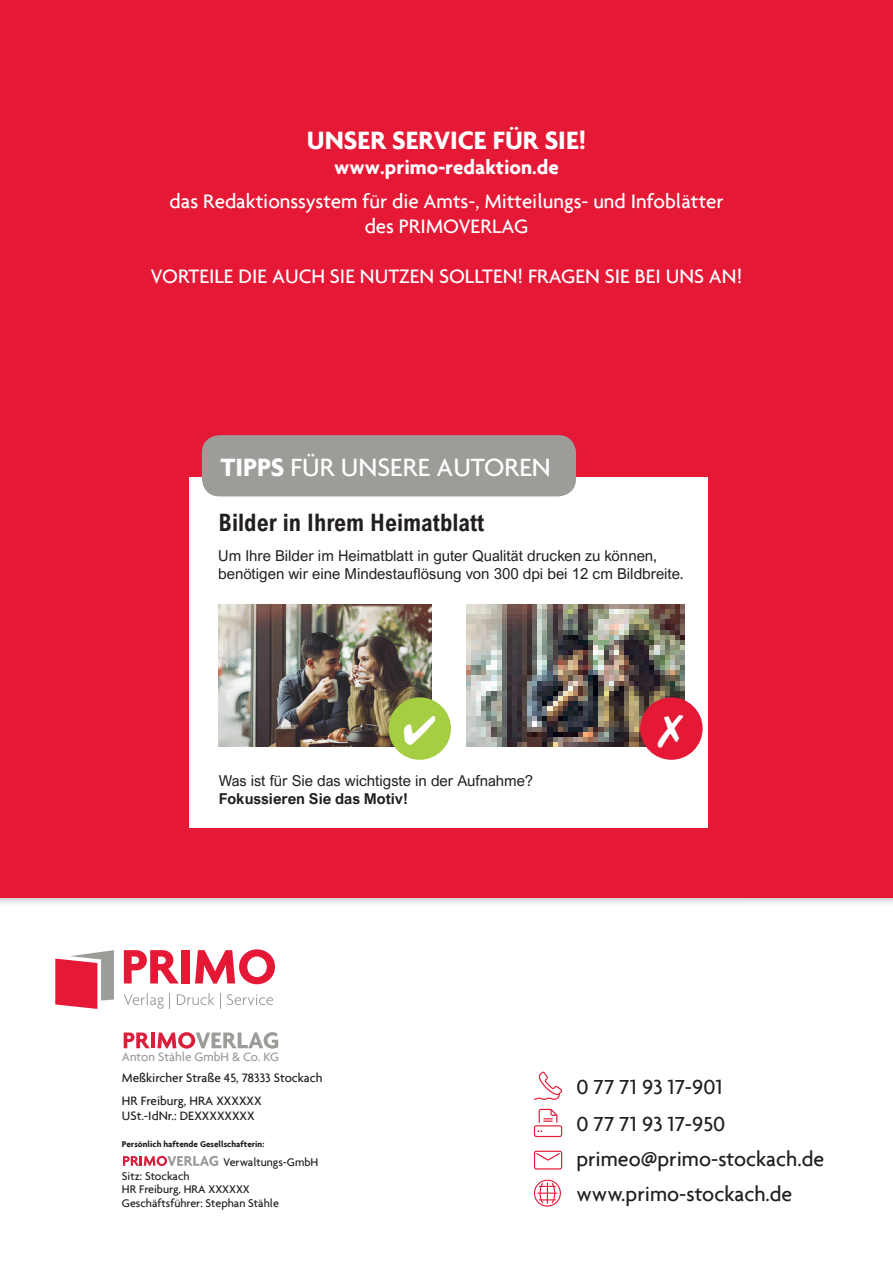
<style>
.page{position:relative;width:893px;height:1263px;background:#fff}
.page>*{position:absolute;margin:0;border:0;box-sizing:border-box;transform-origin:0 0}
.t1{font:500 27px "Agenda";color:#fff}
.t2{font:700 27px "Agenda";color:#fff}
.t3{font:700 24px "Arial Nova Cond";color:#231f20}
.t4{font:500 21.9px/35.8px "Agenda";color:#231f20}
.t5{font:500 21px/25.2px "Agenda";color:#fff;text-align:center}
.t6{font:700 21px "Agenda";color:#fff}
.t7{font:15px/18px "Arial Nova";color:#231f20}
.t8{font:700 15px "Arial Nova";color:#231f20}
.t9{font:500 13.05px/23.7px "Agenda";color:#231f20}
.t10{font:500 13.05px "Agenda";color:#9e9c99}
.t11{font:500 12px/13.5px "Agenda";color:#231f20}
.t12{font:700 9px "Agenda";color:#231f20}
.s1{font-weight:700}
</style>
<div class="page">
<div style="left:0;top:0;width:893px;height:897px;background:#e51836"></div>
<div style="left:189px;top:477px;width:519px;height:351px;background:#fff"></div>
<div style="left:202px;top:435px;width:374px;height:61px;background:#9e9c99;border-radius:18px"></div>
<img style="left:219px;top:605px;width:213px;height:142px">
<img style="left:467px;top:605px;width:218px;height:142px">
<div style="left:389px;top:697px;width:62px;height:63px;background:#a5ce43;border-radius:50%"></div>
<div style="left:640px;top:697px;width:63px;height:63px;background:#e51836;border-radius:50%"></div>
<svg style="left:534px;top:1071px;width:28px;height:29px"></svg>
<svg style="left:534px;top:1109px;width:28px;height:28px"></svg>
<svg style="left:534px;top:1151px;width:28px;height:18px"></svg>
<svg style="left:534px;top:1180px;width:27px;height:26px"></svg>
<svg style="left:124px;top:1032px;width:26px;height:16px"></svg>
<hr style="left:151px;top:1032px;width:4px;height:16px;background:#da1f3d">
<svg style="left:157px;top:1032px;width:121px;height:16px"></svg>
<svg style="left:123px;top:1156px;width:95px;height:10px"></svg>
<svg style="left:124px;top:993px;width:46px;height:16px"></svg>
<svg style="left:177px;top:993px;width:37px;height:12px"></svg>
<svg style="left:220px;top:993px;width:1px;height:16px"></svg>
<svg style="left:227px;top:994px;width:46px;height:11px"></svg>
<svg style="left:124px;top:950px;width:55px;height:33px"></svg>
<div style="left:181px;top:950px;width:8px;height:33px;background:#e51836"></div>
<svg style="left:195px;top:949px;width:80px;height:35px"></svg>
<svg style="left:55px;top:950px;width:59px;height:59px"></svg>
<h1 class="t2" style="left:307px;top:124px;width:281px">UNSER SERVICE FÜR SIE!</h1>
<h3 class="t6" style="left:334px;top:155px;width:226px">www.primo-redaktion.de</h3>
<h3 class="t5" style="left:169px;top:188px;width:555px">das Redaktionssystem für die Amts-, Mitteilungs- und Infoblätter des PRIMOVERLAG</h3>
<h3 class="t5" style="left:151px;top:264px;width:593px">VORTEILE DIE AUCH SIE NUTZEN SOLLTEN! FRAGEN SIE BEI UNS AN!</h3>
<h1 class="t1" style="left:220px;top:451px;width:332px"><span class="s1">TIPPS</span> FÜR UNSERE AUTOREN</h1>
<h2 class="t3" style="left:219px;top:508px;width:267px">Bilder in Ihrem Heimatblatt</h2>
<p class="t7" style="left:218px;top:547px;width:467px">Um Ihre Bilder im Heimatblatt in guter Qualität drucken zu können, benötigen wir eine Mindestauflösung von 300 dpi bei 12 cm Bildbreite.</p>
<p class="t7" style="left:219px;top:771px;width:316px">Was ist für Sie das wichtigste in der Aufnahme?</p>
<p class="t8" style="left:219px;top:789px;width:191px">Fokussieren Sie das Motiv!</p>
<p class="t10" style="left:122px;top:1048px;width:159px">Anton Stähle GmbH &amp; Co. KG</p>
<p class="t9" style="left:122px;top:1065px;width:202px">Meßkircher Straße 45, 78333 Stockach<br>HR Freiburg, HRA XXXXXX</p>
<p class="t9" style="left:122px;top:1104px;width:134px">USt.-IdNr.: DEXXXXXXXX</p>
<p class="t12" style="left:122px;top:1138px;width:144px">Persönlich haftende Gesellschafterin:</p>
<p class="t11" style="left:223px;top:1155px;width:96px">Verwaltungs-GmbH</p>
<p class="t11" style="left:122px;top:1169px;width:159px">Sitz: Stockach<br>HR Freiburg, HRA XXXXXX<br>Geschäftsführer: Stephan Stähle</p>
<h3 class="t4" style="left:576px;top:1068px;width:249px">0 77 71 93 17-901<br>0 77 71 93 17-950 primeo@primo-stockach.de www.primo-stockach.de</h3>
</div>
